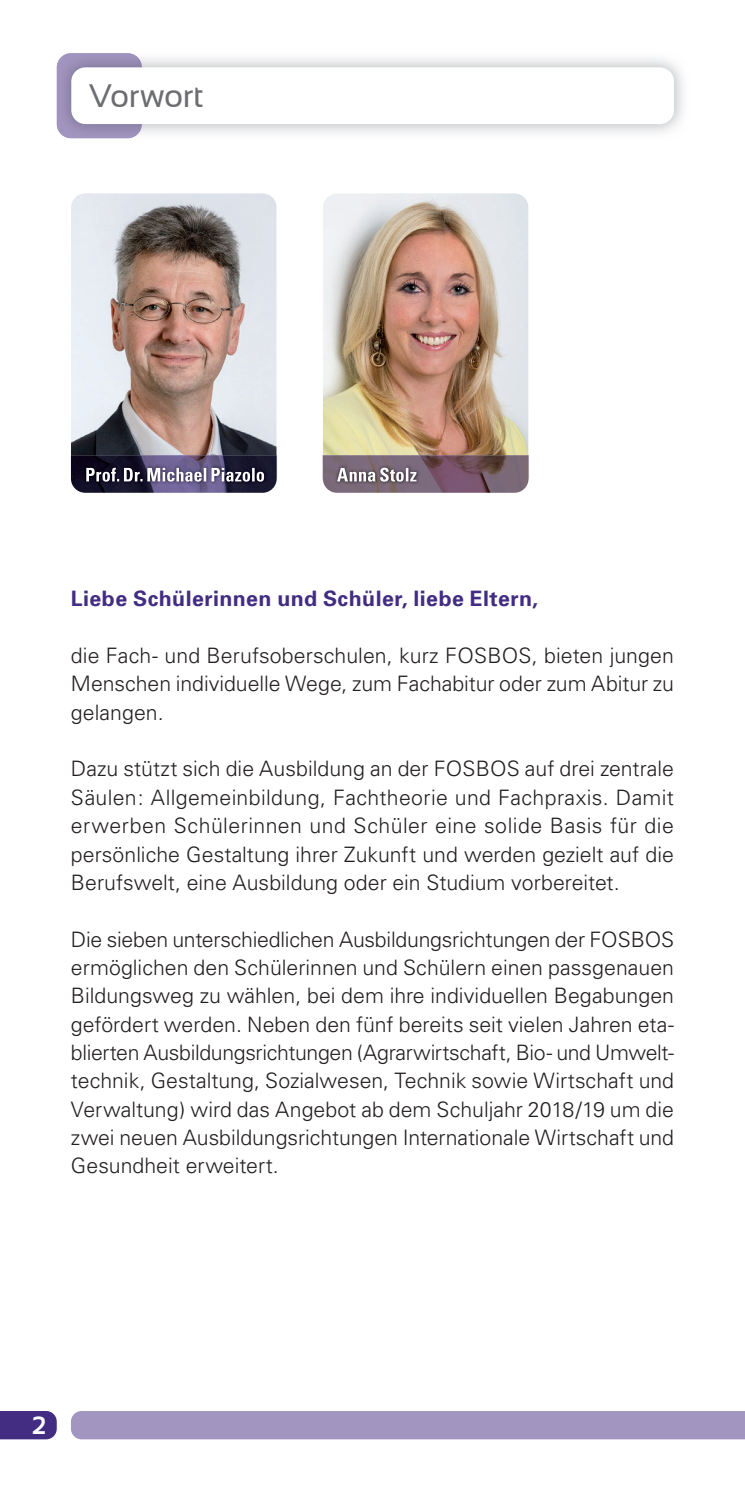
<style>
.page{position:relative;width:745px;height:1489px;background:#fff}
.page>*{position:absolute;margin:0;border:0;box-sizing:border-box;transform-origin:0 0}
.t1{font:32.5px "Sansation";letter-spacing:-.01em;color:#6c6d70}
.t2{font:700 25px "Sansation";color:#fff}
.t3{font:300 21.25px/28.2px "Univers";color:#231f20;text-align:justify}
.t4{font:700 21.25px "Univers";letter-spacing:.02em;color:#432d83}
</style>
<div class="page">
<div style="left:0;top:1411px;width:57px;height:28px;background:#432d83"></div>
<div style="left:71px;top:1411px;width:673px;height:28px;background:#a295c0"></div>
<img style="left:57px;top:53px;width:85px;height:85px;border-radius:14px">
<div style="left:71px;top:67px;width:602px;height:57px;background:#fff;border-radius:14px"></div>
<img style="left:71px;top:193px;width:205px;height:262px">
<svg style="left:71px;top:455px;width:205px;height:38px;background:#4f4a65"></svg>
<img style="left:323px;top:193px;width:205px;height:262px">
<svg style="left:322px;top:455px;width:206px;height:38px;background:#7e6a77"></svg>
<h2 class="t1" style="left:89px;top:78px;width:117px">Vorwort</h2>
<h3 class="t4" style="left:71px;top:591px;width:468px">Liebe Schülerinnen und Schüler, liebe Eltern,</h3>
<p class="t3" style="left:71px;top:643px;width:604px">die Fach- und Berufsoberschulen, kurz FOSBOS, bieten jungen Menschen individuelle Wege, zum Fachabitur oder zum Abitur zu gelangen.</p>
<p class="t3" style="left:71px;top:756px;width:604px">Dazu stützt sich die Ausbildung an der FOSBOS auf drei zentrale Säulen: Allgemeinbildung, Fachtheorie und Fachpraxis. Damit erwerben Schülerinnen und Schüler eine solide Basis für die persönliche Gestaltung ihrer Zukunft und werden gezielt auf die Berufswelt, eine Ausbildung oder ein Studium vorbereitet.</p>
<p class="t3" style="left:71px;top:926px;width:604px">Die sieben unterschiedlichen Ausbildungsrichtungen der FOSBOS ermöglichen den Schülerinnen und Schülern einen passgenauen Bildungsweg zu wählen, bei dem ihre individuellen Begabungen gefördert werden. Neben den fünf bereits seit vielen Jahren eta&shy;blierten Ausbildungsrichtungen (Agrarwirtschaft, Bio- und Umwelt&shy;technik, Gestaltung, Sozialwesen, Technik sowie Wirtschaft und Verwaltung) wird das Angebot ab dem Schuljahr 2018/19 um die zwei neuen Ausbildungsrichtungen Internationale Wirtschaft und Gesundheit erweitert.</p>
<p class="t2" style="left:32px;top:1411px;width:16px">2</p>
</div>
